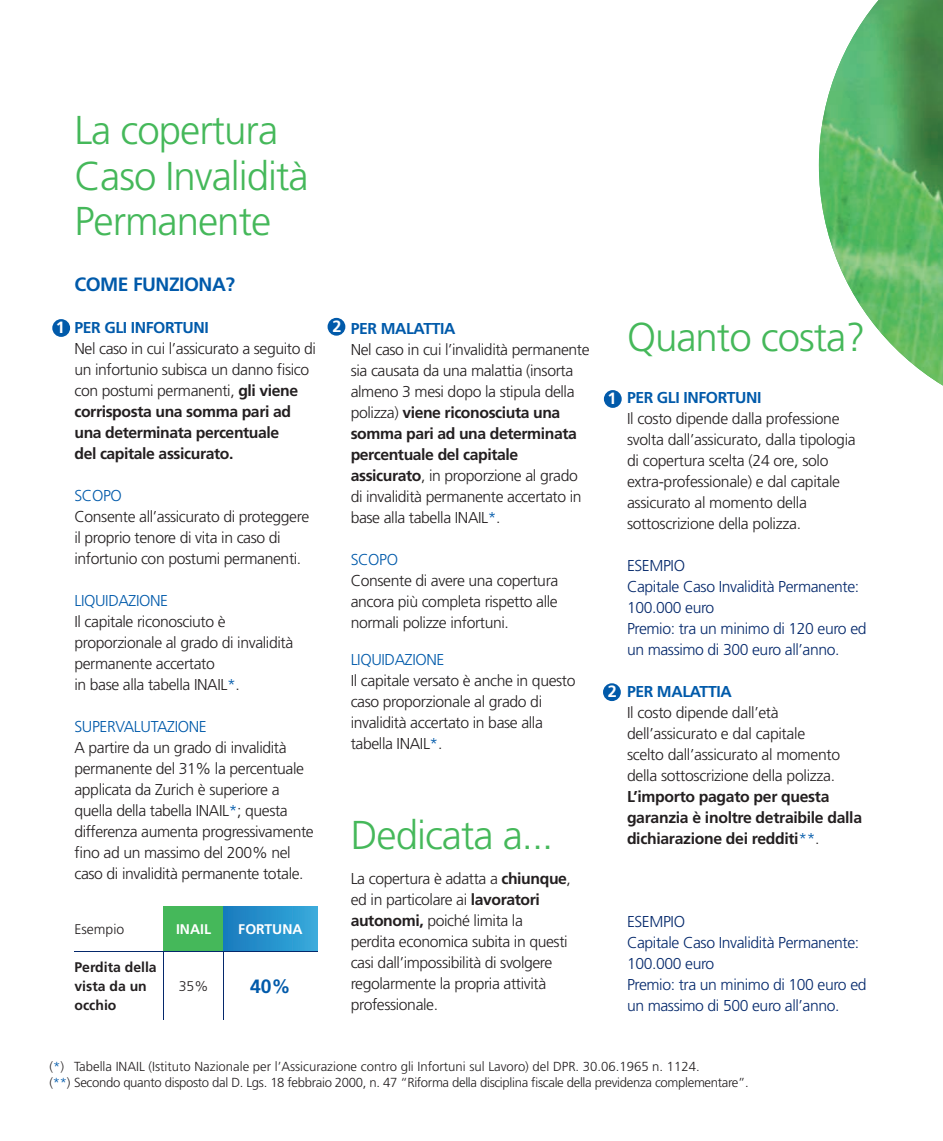
<style>
.page{position:relative;width:943px;height:1141px;background:#fff}
.page>*{position:absolute;margin:0;border:0;box-sizing:border-box;transform-origin:0 0}
.t1{font:300 40.25px/45.5px "Frutiger";letter-spacing:-.025em;color:#45b85a}
.t2{font:700 19.25px "Frutiger";letter-spacing:-.025em;color:#015aaa}
.t3{font:700 16.28px "Frutiger";color:#fff}
.t4{font:300 15.75px/21px "Frutiger";letter-spacing:-.025em;color:#231f20}
.t5{font:300 15.75px/21px "Frutiger";letter-spacing:-.025em;color:#04286b}
.t6{font:700 15.75px/21px "Frutiger";letter-spacing:-.02em;color:#231f20}
.t7{font:700 15.75px "Frutiger";letter-spacing:-.025em;color:#015aaa}
.t8{font:300 15.75px "Frutiger";letter-spacing:-.025em;color:#015aaa}
.t9{font:700 14px/19.2px "Frutiger";color:#231f20}
.t10{font:700 14px "Frutiger";color:#fff}
.t11{font:300 14px "Frutiger";color:#231f20}
.t12{font:300 13.12px/15.8px "Frutiger";letter-spacing:-.025em;color:#231f20}
.s1{font-weight:700}
.s2{color:#015aaa}
.s3{font-weight:300;color:#015aaa}
.s4{font-weight:300}
</style>
<div class="page">
<div style="left:164px;top:906px;width:59px;height:45px;background:#45b85a"></div>
<div style="left:223px;top:906px;width:94px;height:45px;background:linear-gradient(to right,#177abe,#37aadb)"></div>
<hr style="left:163px;top:951px;width:1px;height:69px;background:#04286b">
<hr style="left:223px;top:951px;width:1px;height:69px;background:#04286b">
<hr style="left:74px;top:951px;width:243px;height:1px;background:#04286b">
<hr style="left:163px;top:906px;width:1px;height:45px;background:#45b85a">
<div style="left:52px;top:319px;width:18px;height:18px;background:#015aaa;border-radius:50%"></div>
<div style="left:604px;top:390px;width:17px;height:18px;background:#015aaa;border-radius:50%"></div>
<div style="left:603px;top:683px;width:18px;height:18px;background:#015aaa;border-radius:50%"></div>
<div style="left:327px;top:318px;width:18px;height:18px;background:#015aaa;border-radius:50%"></div>
<img style="left:819px;top:0;width:124px;height:386px">
<h1 class="t1" style="left:74px;top:111px;width:236px">La copertura<br>Caso Invalidità<br>Permanente</h1>
<p class="t3" style="left:56px;top:321px;width:11px">1</p>
<p class="t2" style="left:74px;top:277px;width:162px">COME FUNZIONA?</p>
<p class="t7" style="left:74px;top:321px;width:136px">PER GLI INFORTUNI</p>
<p class="t4" style="left:74px;top:339px;width:243px">Nel caso in cui l’assicurato a seguito di un infortunio subisca un danno fisico con postumi permanenti, <span class="s1">gli viene corrisposta una somma pari ad una determinata percentuale<br>del capitale assicurato.</span></p>
<p class="t8" style="left:74px;top:489px;width:49px">SCOPO</p>
<p class="t4" style="left:74px;top:507px;width:236px">Consente all’assicurato di proteggere il proprio tenore di vita in caso di infortunio con postumi permanenti.</p>
<p class="t8" style="left:74px;top:594px;width:95px">LIQUIDAZIONE</p>
<p class="t4" style="left:74px;top:612px;width:220px">Il capitale riconosciuto è proporzionale al grado di invalidità permanente accertato<br>in base alla tabella INAIL<span class="s2">*</span>.</p>
<p class="t8" style="left:74px;top:720px;width:134px">SUPERVALUTAZIONE</p>
<p class="t4" style="left:74px;top:738px;width:241px">A partire da un grado di invalidità permanente del 31% la percentuale applicata da Zurich è superiore a quella della tabella INAIL<span class="s2">*</span>; questa differenza aumenta progressivamente fino ad un massimo del 200% nel caso di invalidità permanente totale.</p>
<p class="t11" style="left:74px;top:923px;width:51px">Esempio</p>
<p class="t10" style="left:176px;top:923px;width:36px">INAIL</p>
<p class="t10" style="left:238px;top:923px;width:66px">FORTUNA</p>
<p class="t9" style="left:74px;top:958px;width:84px">Perdita della vista da un occhio</p>
<p class="t11" style="left:179px;top:980px;width:31px">35%</p>
<p class="t2" style="left:250px;top:978px;width:42px">40%</p>
<p class="t3" style="left:332px;top:320px;width:11px">2</p>
<p class="t7" style="left:351px;top:322px;width:106px">PER MALATTIA</p>
<p class="t4" style="left:351px;top:340px;width:240px">Nel caso in cui l’invalidità permanente sia causata da una malattia (insorta almeno 3 mesi dopo la stipula della polizza) <span class="s1">viene riconosciuta una somma pari ad una determinata percentuale del capitale assicurato</span>, in proporzione al grado di invalidità permanente accertato in base alla tabella INAIL<span class="s2">*</span>.</p>
<p class="t8" style="left:351px;top:553px;width:49px">SCOPO</p>
<p class="t4" style="left:351px;top:571px;width:209px;text-align:justify">Consente di avere una copertura ancora più completa rispetto alle normali polizze infortuni.</p>
<p class="t8" style="left:351px;top:653px;width:95px">LIQUIDAZIONE</p>
<p class="t4" style="left:351px;top:671px;width:226px">Il capitale versato è anche in questo caso proporzionale al grado di invalidità accertato in base alla tabella INAIL<span class="s2">*</span>.</p>
<h1 class="t1" style="left:351px;top:816px;width:204px">Dedicata a...</h1>
<p class="t4" style="left:351px;top:869px;width:222px">La copertura è adatta a <span class="s1">chiunque</span>, ed in particolare ai <span class="s1">lavoratori autonomi,</span> poiché limita la perdita economica subita in questi casi dall’impossibilità di svolgere regolarmente la propria attività professionale.</p>
<p class="t3" style="left:607px;top:392px;width:11px">1</p>
<p class="t3" style="left:608px;top:685px;width:11px">2</p>
<h1 class="t1" style="left:627px;top:317px;width:240px">Quanto costa?</h1>
<p class="t7" style="left:627px;top:391px;width:136px">PER GLI INFORTUNI</p>
<p class="t4" style="left:627px;top:409px;width:230px">Il costo dipende dalla professione svolta dall’assicurato, dalla tipologia di copertura scelta (24 ore, solo extra-professionale) e dal capitale assicurato al momento della sottoscrizione della polizza.</p>
<p class="t5" style="left:627px;top:556px;width:241px">ESEMPIO<br>Capitale Caso Invalidità Permanente:<br>100.000 euro<br>Premio: tra un minimo di 120 euro ed un massimo di 300 euro all’anno.</p>
<p class="t7" style="left:627px;top:685px;width:106px">PER MALATTIA</p>
<p class="t4" style="left:627px;top:703px;width:215px">Il costo dipende dall’età dell’assicurato e dal capitale scelto dall’assicurato al momento della sottoscrizione della polizza.</p>
<p class="t6" style="left:627px;top:787px;width:236px">L’importo pagato per questa garanzia è inoltre detraibile dalla dichiarazione dei redditi<span class="s3">**</span><span class="s4">.</span></p>
<p class="t5" style="left:627px;top:912px;width:241px">ESEMPIO<br>Capitale Caso Invalidità Permanente:<br>100.000 euro<br>Premio: tra un minimo di 100 euro ed un massimo di 500 euro all’anno.</p>
<p class="t12" style="left:50px;top:1060px;width:700px">(<span class="s2">*</span>) Tabella INAIL (Istituto Nazionale per l’Assicurazione contro gli Infortuni sul Lavoro) del DPR. 30.06.1965 n. 1124.<br>(<span class="s2">**</span>) Secondo quanto disposto dal D. Lgs. 18 febbraio 2000, n. 47 “Riforma della disciplina fiscale della previdenza complementare”.</p>
</div>
